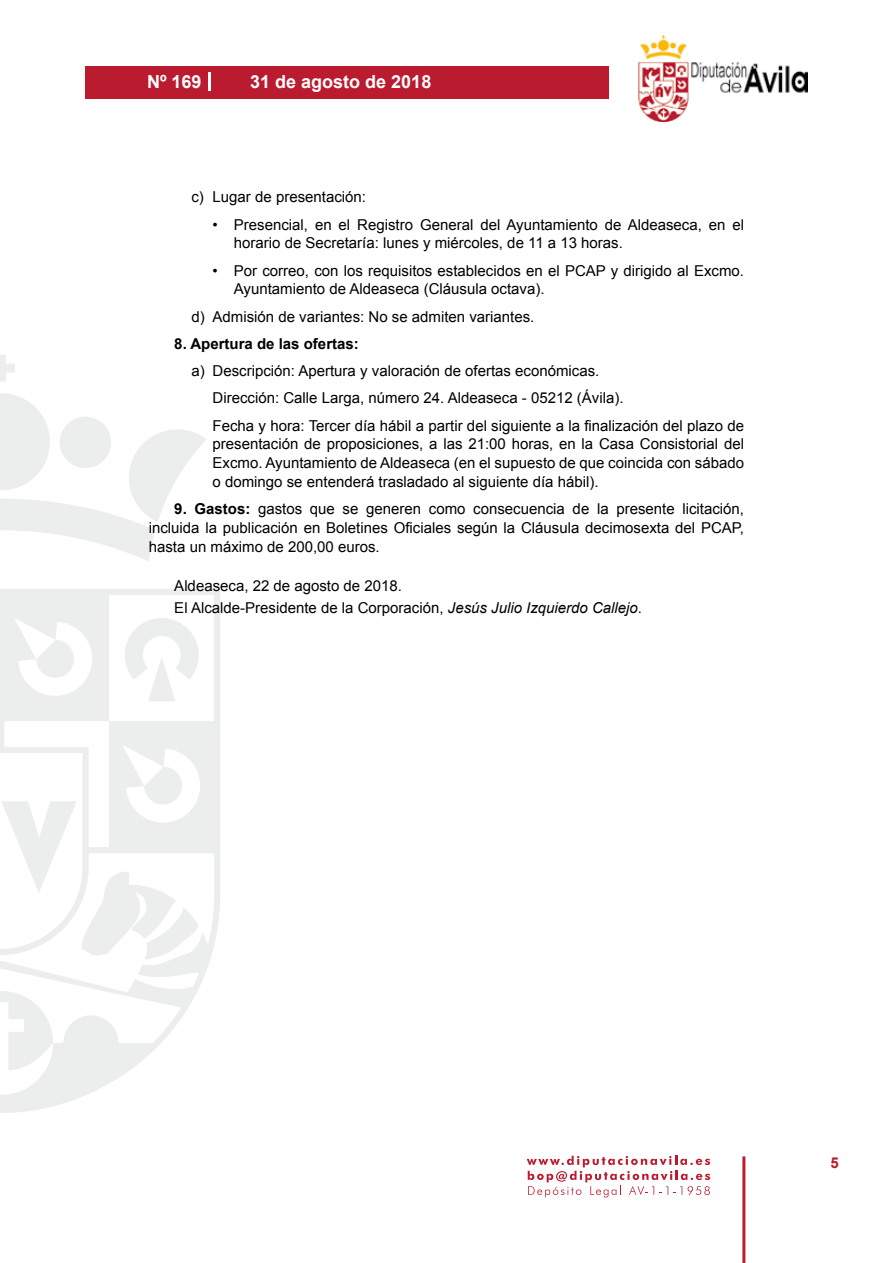
<style>
.page{position:relative;width:893px;height:1263px;background:#fff}
.page>*{position:absolute;margin:0;border:0;box-sizing:border-box;transform-origin:0 0}
.t1{font:700 18px "Arial";color:#fff}
.t2{font:15px/18.8px "Arial";color:#000}
.t3{font:700 15px "Arial";color:#000}
.t4{font:700 15px "Arial";color:#ba1b2f}
.s1{font-weight:700}
.s2{font-style:italic}
</style>
<div class="page">
<svg style="left:527px;top:1156px;width:183px;height:41px"></svg>
<div style="left:85px;top:66px;width:523px;height:33px;background:#ba1b2f"></div>
<img style="left:638px;top:36px;width:170px;height:86px">
<hr style="left:742px;top:1156px;width:3px;height:107px;background:#ba1b2f">
<svg style="left:208px;top:72px;width:2px;height:18px"></svg>
<svg style="left:0;top:355px;width:15px;height:27px"></svg>
<svg style="left:0;top:393px;width:206px;height:168px"></svg>
<svg style="left:0;top:589px;width:220px;height:524px"></svg>
<svg style="left:36px;top:640px;width:40px;height:40px"></svg>
<svg style="left:125px;top:618px;width:74px;height:83px"></svg>
<svg style="left:0;top:991px;width:53px;height:79px"></svg>
<svg style="left:1px;top:767px;width:198px;height:192px"></svg>
<p class="t1" style="left:147px;top:69px;width:56px">Nº 169</p>
<p class="t1" style="left:250px;top:69px;width:183px">31 de agosto de 2018</p>
<p class="t2" style="left:191px;top:188px;width:176px">c) Lugar de presentación:</p>
<p class="t2" style="left:234px;top:215px;width:512px;text-indent:-21px">• Presencial, en el Registro General del Ayuntamiento de Aldeaseca, en el horario de Secretaría: lunes y miércoles, de 11 a 13 horas.</p>
<p class="t2" style="left:234px;top:261px;width:512px;text-indent:-21px">• Por correo, con los requisitos establecidos en el PCAP y dirigido al Excmo.<br>Ayuntamiento de Aldeaseca (Cláusula octava).</p>
<p class="t2" style="left:191px;top:307px;width:345px">d) Admisión de variantes: No se admiten variantes.</p>
<p class="t3" style="left:174px;top:334px;width:186px">8. Apertura de las ofertas:</p>
<p class="t2" style="left:213px;top:357px;width:533px;line-height:27.3px;text-indent:-21px">a) Descripción: Apertura y valoración de ofertas económicas.<br>Dirección: Calle Larga, número 24. Aldeaseca - 05212 (Ávila).<br>Fecha y hora: Tercer día hábil a partir del siguiente a la finalización del plazo de</p>
<p class="t2" style="left:213px;top:435px;width:533px;text-align:justify">presentación de proposiciones, a las 21:00 horas, en la Casa Consistorial del Excmo. Ayuntamiento de Aldeaseca (en el supuesto de que coincida con sábado o domingo se entenderá trasladado al siguiente día hábil).</p>
<p class="t2" style="left:149px;top:500px;width:597px;text-align:justify;text-indent:26px"><span class="s1">9. Gastos:</span> gastos que se generen como consecuencia de la presente licitación, incluida la publicación en Boletines Oficiales según la Cláusula decimosexta del PCAP, hasta un máximo de 200,00 euros.</p>
<p class="t2" style="left:174px;top:575px;width:469px;line-height:22.2px">Aldeaseca, 22 de agosto de 2018.<br>El Alcalde-Presidente de la Corporación, <span class="s2">Jesús Julio Izquierdo Callejo</span>.</p>
<p class="t4" style="left:831px;top:1153px;width:10px">5</p>
</div>
